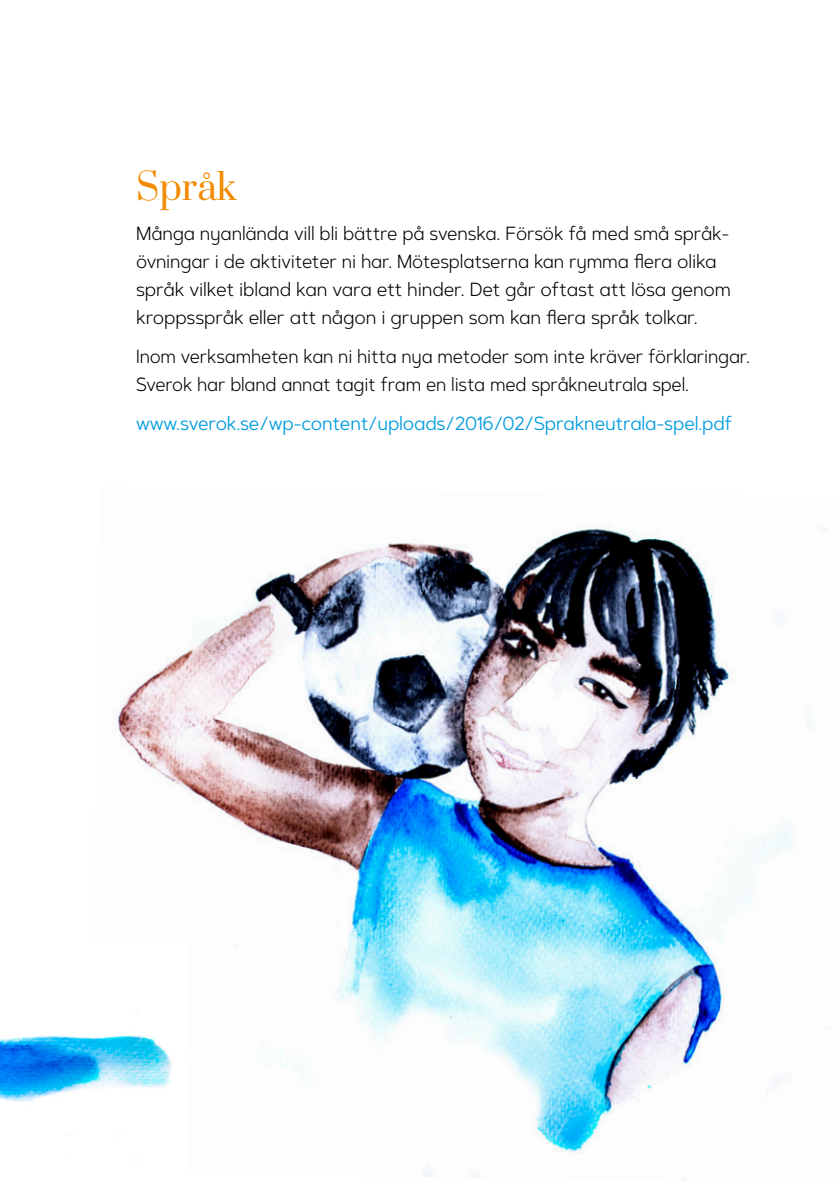
<style>
.page{position:relative;width:840px;height:1191px;background:#fff}
.page>*{position:absolute;margin:0;border:0;box-sizing:border-box;transform-origin:0 0}
.Bröd{font:36px "Prata";color:#f28b00}
.Bröd-2{font:300 19px/28px "Artegra Sans Alt";letter-spacing:-.01em;color:#000}
.Bröd-3{font:300 19px/28px "Artegra Sans Alt";letter-spacing:-.01em;color:#000;scale:.96 1}
.Bröd-4{font:19px "Artegra Sans Alt";letter-spacing:-.01em;color:#009bdd}
</style>
<div class="page">
<img style="left:117px;top:523px;width:675px;height:655px">
<img style="left:0;top:945px;width:188px;height:229px">
<p class="Bröd" style="left:136px;top:157px;width:102px">Språk</p>
<p class="Bröd-2" style="left:136px;top:219px;width:596px">Många nyanlända vill bli bättre på svenska. Försök få med små språk&shy;övningar i de aktiviteter ni har. Mötesplatserna kan rymma flera olika språk vilket ibland kan vara ett hinder. Det går oftast att lösa genom kroppsspråk eller att någon i gruppen som kan flera språk tolkar.</p>
<p class="Bröd-3" style="left:136px;top:342px;width:640px">Inom verksamheten kan ni hitta nya metoder som inte kräver förklaringar.<br>Sverok har bland annat tagit fram en lista med språkneutrala spel.</p>
<p class="Bröd-4" style="left:136px;top:410px;width:597px">www.sverok.se/wp-content/uploads/2016/02/Sprakneutrala-spel.pdf</p>
</div>
